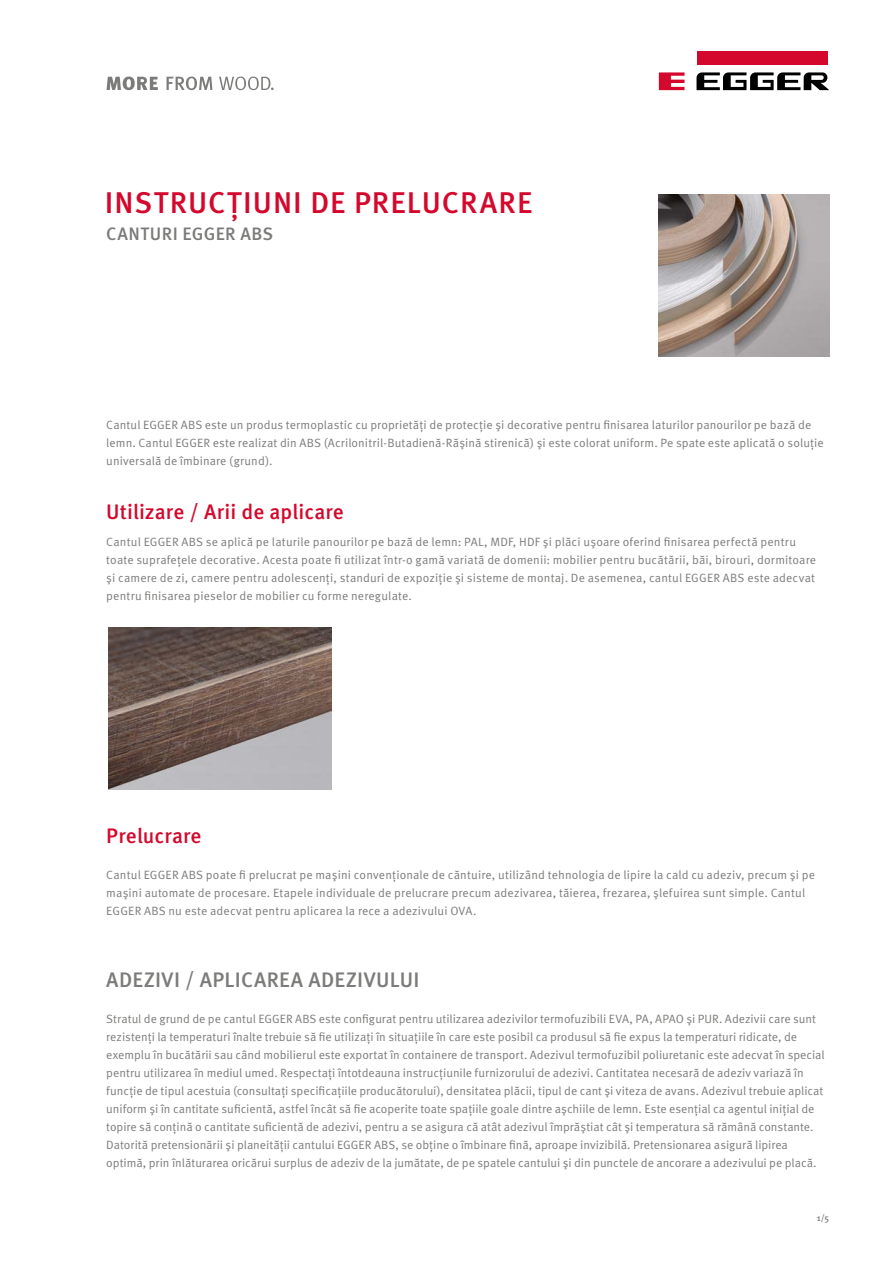
<style>
.page{position:relative;width:893px;height:1263px;background:#fff}
.page>*{position:absolute;margin:0;border:0;box-sizing:border-box;transform-origin:0 0}
.t1{font:500 30px "Meta Pro";letter-spacing:.03em;color:#d4082c}
.t2{font:500 21px "Meta Pro";letter-spacing:.005em;color:#d4082c}
.t3{font:500 21px "Meta Pro";letter-spacing:.02em;color:#7b7b7a}
.t4{font:500 18px "Meta Pro";letter-spacing:.02em;color:#7b7b7a}
.t5{font:12px/18px "Meta Pro";letter-spacing:.005em;color:#7b7b7a}
.t6{font:500 9px "Meta Pro";color:#7b7b7a}
</style>
<div class="page">
<div style="left:696px;top:51px;width:131px;height:13px;background:#d4082c"></div>
<svg style="left:659px;top:72px;width:25px;height:18px"></svg>
<svg style="left:696px;top:72px;width:133px;height:18px"></svg>
<svg style="left:106px;top:77px;width:52px;height:13px"></svg>
<svg style="left:167px;top:77px;width:45px;height:13px"></svg>
<svg style="left:219px;top:77px;width:55px;height:13px"></svg>
<img style="left:659px;top:194px;width:170px;height:162px">
<img style="left:108px;top:627px;width:224px;height:162px">
<h1 class="t1" style="left:105px;top:184px;width:429px">INSTRUCŢIUNI DE PRELUCRARE</h1>
<h3 class="t4" style="left:106px;top:222px;width:169px">CANTURI EGGER ABS</h3>
<p class="t5" style="left:106px;top:416px;width:719px">Cantul EGGER ABS este un produs termoplastic cu proprietăţi de protecţie şi decorative pentru finisarea laturilor panourilor pe bază de lemn. Cantul EGGER este realizat din ABS (Acrilonitril-Butadienă-Răşină stirenică) şi este colorat uniform. Pe spate este aplicată o soluţie universală de îmbinare (grund).</p>
<h2 class="t2" style="left:106px;top:498px;width:239px">Utilizare / Arii de aplicare</h2>
<p class="t5" style="left:106px;top:533px;width:711px">Cantul EGGER ABS se aplică pe laturile panourilor pe bază de lemn: PAL, MDF, HDF şi plăci uşoare oferind finisarea perfectă pentru toate suprafeţele decorative. Acesta poate fi utilizat într-o gamă variată de domenii: mobilier pentru bucătării, băi, birouri, dormitoare şi camere de zi, camere pentru adolescenţi, standuri de expoziţie şi sisteme de montaj. De asemenea, cantul EGGER ABS este adecvat pentru finisarea pieselor de mobilier cu forme neregulate.</p>
<h2 class="t2" style="left:106px;top:822px;width:97px">Prelucrare</h2>
<p class="t5" style="left:106px;top:866px;width:710px">Cantul EGGER ABS poate fi prelucrat pe maşini convenţionale de căntuire, utilizând tehnologia de lipire la cald cu adeziv, precum şi pe maşini automate de procesare. Etapele individuale de prelucrare precum adezivarea, tăierea, frezarea, şlefuirea sunt simple. Cantul<br>EGGER ABS nu este adecvat pentru aplicarea la rece a adezivului OVA.</p>
<h2 class="t3" style="left:106px;top:966px;width:315px">ADEZIVI / APLICAREA ADEZIVULUI</h2>
<p class="t5" style="left:106px;top:1010px;width:720px">Stratul de grund de pe cantul EGGER ABS este configurat pentru utilizarea adezivilor termofuzibili EVA, PA, APAO şi PUR. Adezivii care sunt rezistenţi la temperaturi înalte trebuie să fie utilizaţi în situaţiile în care este posibil ca produsul să fie expus la temperaturi ridicate, de exemplu în bucătării sau când mobilierul este exportat în containere de transport. Adezivul termofuzibil poliuretanic este adecvat în special pentru utilizarea în mediul umed. Respectaţi întotdeauna instrucţiunile furnizorului de adezivi. Cantitatea necesară de adeziv variază în funcţie de tipul acestuia (consultaţi specificaţiile producătorului), densitatea plăcii, tipul de cant şi viteza de avans. Adezivul trebuie aplicat uniform şi în cantitate suficientă, astfel încât să fie acoperite toate spaţiile goale dintre aşchiile de lemn. Este esenţial ca agentul iniţial de topire să conţină o cantitate suficientă de adezivi, pentru a se asigura că atât adezivul împrăştiat cât şi temperatura să rămână constante.<br>Datorită pretensionării şi planeităţii cantului EGGER ABS, se obţine o îmbinare fină, aproape invizibilă. Pretensionarea asigură lipirea optimă, prin înlăturarea oricărui surplus de adeziv de la jumătate, de pe spatele cantului şi din punctele de ancorare a adezivului pe placă.</p>
<p class="t6" style="left:817px;top:1212px;width:14px">1/5</p>
</div>
